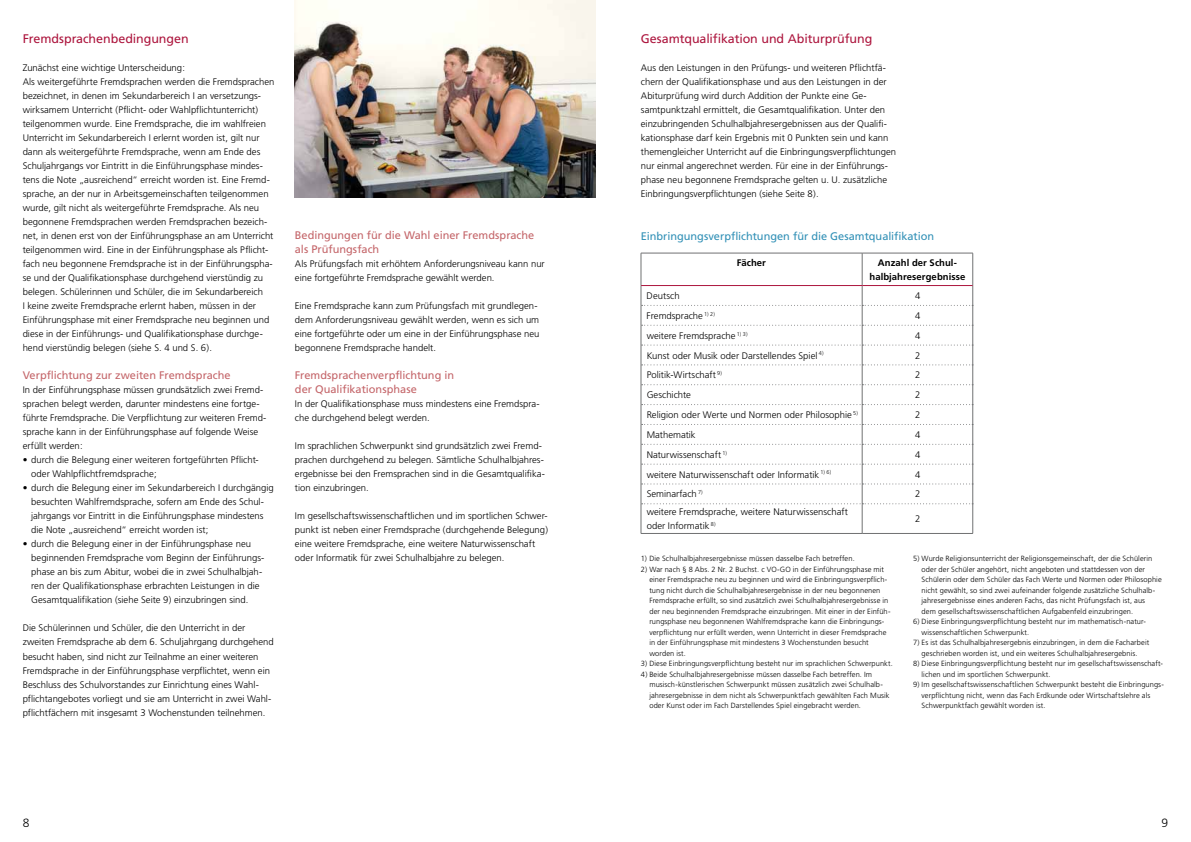
<style>
.page{position:relative;width:1191px;height:842px;background:#fff}
.page>*{position:absolute;margin:0;border:0;box-sizing:border-box;transform-origin:0 0}
.t1{font:12.5px "Frutiger";letter-spacing:-.005em;color:#ad163e}
.t2{font:300 12px "Frutiger";color:#000}
.t3{font:11px/14px "Frutiger";color:#c46569}
.t4{font:11px "Frutiger";letter-spacing:-.005em;color:#3190b6}
.t5{font:300 9.5px/14px "Frutiger";color:#000}
.t6{font:700 9.5px/14px "Frutiger";letter-spacing:.01em;color:#000;text-align:center}
.t7{font:300 7.5px/10.5px "Frutiger";letter-spacing:.01em;color:#000}
</style>
<div class="page">
<hr style="left:861px;top:253px;width:1px;height:32px;background:#707172">
<hr style="left:641px;top:253px;width:1px;height:33px;background:#707172">
<hr style="left:972px;top:253px;width:1px;height:33px;background:#707172">
<hr style="left:641px;top:533px;width:221px;height:1px;background:#707172">
<hr style="left:862px;top:533px;width:111px;height:1px;background:#707172">
<hr style="left:641px;top:285px;width:221px;height:1px;background:#ad163e">
<hr style="left:862px;top:285px;width:110px;height:1px;background:#ad163e">
<hr style="left:641px;top:253px;width:221px;height:1px;background:#707172">
<hr style="left:862px;top:253px;width:111px;height:1px;background:#707172">
<svg style="left:641px;top:286px;width:332px;height:247px"></svg>
<img style="left:295px;top:0;width:300px;height:197px">
<h1 class="t1" style="left:23px;top:32px;width:168px">Fremdsprachenbedingungen</h1>
<p class="t5" style="left:23px;top:61px;width:253px">Zunächst eine wichtige Unterscheidung:<br>Als weitergeführte Fremdsprachen werden die Fremdsprachen bezeichnet, in denen im Sekundarbereich I an versetzungs&shy;wirksamem Unterricht (Pflicht- oder Wahlpflichtunterricht) teilgenommen wurde. Eine Fremdsprache, die im wahlfreien Unterricht im Sekundarbereich I erlernt worden ist, gilt nur dann als weitergeführte Fremdsprache, wenn am Ende des Schuljahrgangs vor Eintritt in die Einführungsphase mindes&shy;tens die Note „ausreichend“ erreicht worden ist. Eine Fremd&shy;sprache, an der nur in Arbeitsgemeinschaften teilgenommen wurde, gilt nicht als weitergeführte Fremdsprache. Als neu begonnene Fremdsprachen werden Fremdsprachen bezeich&shy;net, in denen erst von der Einführungsphase an am Unterricht teilgenommen wird. Eine in der Einführungsphase als Pflicht&shy;fach neu begonnene Fremdsprache ist in der Einführungspha&shy;se und der Qualifikationsphase durchgehend vierstündig zu belegen. Schülerinnen und Schüler, die im Sekundarbereich<br>I keine zweite Fremdsprache erlernt haben, müssen in der Einführungsphase mit einer Fremdsprache neu beginnen und diese in der Einführungs- und Qualifikationsphase durchge&shy;hend vierstündig belegen (siehe S. 4 und S. 6).</p>
<p class="t3" style="left:23px;top:369px;width:209px">Verpflichtung zur zweiten Fremdsprache</p>
<p class="t5" style="left:23px;top:383px;width:245px">In der Einführungsphase müssen grundsätzlich zwei Fremd&shy;sprachen belegt werden, darunter mindestens eine fortge&shy;führte Fremdsprache. Die Verpflichtung zur weiteren Fremd&shy;sprache kann in der Einführungsphase auf folgende Weise erfüllt werden:</p>
<p class="t5" style="left:31px;top:453px;width:229px;text-indent:-9px">• durch die Belegung einer weiteren fortgeführten Pflicht&shy;oder Wahlpflichtfremdsprache;</p>
<p class="t5" style="left:31px;top:481px;width:244px;text-indent:-9px">• durch die Belegung einer im Sekundarbereich I durchgängig besuchten Wahlfremdsprache, sofern am Ende des Schul&shy;jahrgangs vor Eintritt in die Einführungsphase mindestens die Note „ausreichend“ erreicht worden ist;</p>
<p class="t5" style="left:31px;top:537px;width:235px;text-indent:-9px">• durch die Belegung einer in der Einführungsphase neu beginnenden Fremdsprache vom Beginn der Einführungs&shy;phase an bis zum Abitur, wobei die in zwei Schulhalbjah&shy;ren der Qualifikationsphase erbrachten Leistungen in die Gesamtqualifikation (siehe Seite 9) einzubringen sind.</p>
<p class="t5" style="left:23px;top:621px;width:253px">Die Schülerinnen und Schüler, die den Unterricht in der zweiten Fremdsprache ab dem 6. Schuljahrgang durchgehend besucht haben, sind nicht zur Teilnahme an einer weiteren Fremdsprache in der Einführungsphase verpflichtet, wenn ein Beschluss des Schulvorstandes zur Einrichtung eines Wahl&shy;pflichtangebotes vorliegt und sie am Unterricht in zwei Wahl&shy;pflichtfächern mit insgesamt 3 Wochenstunden teilnehmen.</p>
<p class="t3" style="left:295px;top:229px;width:241px">Bedingungen für die Wahl einer Fremdsprache als Prüfungsfach</p>
<p class="t5" style="left:295px;top:257px;width:251px">Als Prüfungsfach mit erhöhtem Anforderungsniveau kann nur eine fortgeführte Fremdsprache gewählt werden.</p>
<p class="t5" style="left:295px;top:299px;width:246px">Eine Fremdsprache kann zum Prüfungsfach mit grundlegen&shy;dem Anforderungsniveau gewählt werden, wenn es sich um eine fortgeführte oder um eine in der Einführungsphase neu begonnene Fremdsprache handelt.</p>
<p class="t3" style="left:295px;top:369px;width:161px">Fremdsprachenverpflichtung in der Qualifikationsphase</p>
<p class="t5" style="left:295px;top:397px;width:246px">In der Qualifikationsphase muss mindestens eine Fremdspra&shy;che durchgehend belegt werden.</p>
<p class="t5" style="left:295px;top:439px;width:251px">Im sprachlichen Schwerpunkt sind grundsätzlich zwei Fremd&shy;prachen durchgehend zu belegen. Sämtliche Schulhalbjahres&shy;ergebnisse bei den Fremsprachen sind in die Gesamtqualifika&shy;tion einzubringen.</p>
<p class="t5" style="left:295px;top:509px;width:255px">Im gesellschaftswissenschaftlichen und im sportlichen Schwer&shy;punkt ist neben einer Fremdsprache (durchgehende Belegung) eine weitere Fremdsprache, eine weitere Naturwissenschaft oder Informatik für zwei Schulhalbjahre zu belegen.</p>
<h1 class="t1" style="left:641px;top:32px;width:233px">Gesamtqualifikation und Abiturprüfung</h1>
<p class="t5" style="left:641px;top:61px;width:257px">Aus den Leistungen in den Prüfungs- und weiteren Pflichtfä&shy;chern der Qualifikationsphase und aus den Leistungen in der Abiturprüfung wird durch Addition der Punkte eine Ge&shy;samtpunktzahl ermittelt, die Gesamtqualifikation. Unter den einzubringenden Schulhalbjahresergebnissen aus der Qualifi&shy;kationsphase darf kein Ergebnis mit 0 Punkten sein und kann themengleicher Unterricht auf die Einbringungsverpflichtungen nur einmal angerechnet werden. Für eine in der Einführungs&shy;phase neu begonnene Fremdsprache gelten u. U. zusätzliche Einbringungsverpflichtungen (siehe Seite 8).</p>
<p class="t4" style="left:641px;top:229px;width:295px">Einbringungsverpflichtungen für die Gesamtqualifikation</p>
<p class="t6" style="left:737px;top:256px;width:31px">Fächer</p>
<p class="t6" style="left:869px;top:256px;width:97px">Anzahl der Schul&shy;halbjahresergebnisse</p>
<p class="t5" style="left:646px;top:289px;width:35px">Deutsch</p>
<p class="t5" style="left:915px;top:289px;width:7px">4</p>
<p class="t5" style="left:646px;top:309px;width:70px">Fremdsprache <sup>1)</sup> <sup>2)</sup></p>
<p class="t5" style="left:915px;top:309px;width:7px">4</p>
<p class="t5" style="left:646px;top:329px;width:103px">weitere Fremdsprache <sup>1)</sup> <sup>3)</sup></p>
<p class="t5" style="left:915px;top:329px;width:7px">4</p>
<p class="t5" style="left:646px;top:348px;width:178px">Kunst oder Musik oder Darstellendes Spiel <sup>4)</sup></p>
<p class="t5" style="left:915px;top:348px;width:7px">2</p>
<p class="t5" style="left:646px;top:368px;width:77px">Politik-Wirtschaft <sup>9)</sup></p>
<p class="t5" style="left:915px;top:368px;width:7px">2</p>
<p class="t5" style="left:646px;top:388px;width:46px">Geschichte</p>
<p class="t5" style="left:915px;top:388px;width:7px">2</p>
<p class="t5" style="left:646px;top:408px;width:213px">Religion oder Werte und Normen oder Philosophie <sup>5)</sup></p>
<p class="t5" style="left:915px;top:408px;width:7px">2</p>
<p class="t5" style="left:646px;top:428px;width:51px">Mathematik</p>
<p class="t5" style="left:915px;top:428px;width:7px">4</p>
<p class="t5" style="left:646px;top:448px;width:82px">Naturwissenschaft <sup>1)</sup></p>
<p class="t5" style="left:915px;top:448px;width:7px">4</p>
<p class="t5" style="left:646px;top:467px;width:186px">weitere Naturwissenschaft oder Informatik <sup>1)</sup> <sup>6)</sup></p>
<p class="t5" style="left:915px;top:467px;width:7px">4</p>
<p class="t5" style="left:646px;top:487px;width:58px">Seminarfach <sup>7)</sup></p>
<p class="t5" style="left:915px;top:487px;width:7px">2</p>
<p class="t5" style="left:646px;top:505px;width:203px">weitere Fremdsprache, weitere Naturwissenschaft oder Informatik <sup>8)</sup></p>
<p class="t5" style="left:915px;top:512px;width:7px">2</p>
<p class="t7" style="left:641px;top:554px;width:215px">1) Die Schulhalbjahresergebnisse müssen dasselbe Fach betreffen.</p>
<p class="t7" style="left:649px;top:564px;width:243px;text-indent:-9px">2) War nach § 8 Abs. 2 Nr. 2 Buchst. c VO-GO in der Einführungsphase mit einer Fremdsprache neu zu beginnen und wird die Einbringungsverpflich&shy;tung nicht durch die Schulhalbjahresergebnisse in der neu begonnenen Fremdsprache erfüllt, so sind zusätzlich zwei Schulhalbjahresergebnisse in der neu beginnenden Fremdsprache einzubringen. Mit einer in der Einfüh&shy;rungsphase neu begonnenen Wahlfremdsprache kann die Einbringungs&shy;verpflichtung nur erfüllt werden, wenn Unterricht in dieser Fremdsprache in der Einführungsphase mit mindestens 3 Wochenstunden besucht worden ist.</p>
<p class="t7" style="left:641px;top:659px;width:253px">3) Diese Einbringungsverpflichtung besteht nur im sprachlichen Schwerpunkt.</p>
<p class="t7" style="left:649px;top:669px;width:242px;text-indent:-9px">4) Beide Schulhalbjahresergebnisse müssen dasselbe Fach betreffen. Im musisch-künstlerischen Schwerpunkt müssen zusätzlich zwei Schulhalb&shy;jahresergebnisse in dem nicht als Schwerpunktfach gewählten Fach Musik oder Kunst oder im Fach Darstellendes Spiel eingebracht werden.</p>
<p class="t7" style="left:921px;top:554px;width:242px;text-indent:-9px">5) Wurde Religionsunterricht der Religionsgemeinschaft, der die Schülerin oder der Schüler angehört, nicht angeboten und stattdessen von der Schülerin oder dem Schüler das Fach Werte und Normen oder Philosophie nicht gewählt, so sind zwei aufeinander folgende zusätzliche Schulhalb&shy;jahresergebnisse eines anderen Fachs, das nicht Prüfungsfach ist, aus<br>dem gesellschaftswissenschaftlichen Aufgabenfeld einzubringen.</p>
<p class="t7" style="left:921px;top:617px;width:225px;text-indent:-9px">6) Diese Einbringungsverpflichtung besteht nur im mathematisch-natur&shy;wissenschaftlichen Schwerpunkt.</p>
<p class="t7" style="left:913px;top:638px;width:238px;text-align:center">7) Es ist das Schulhalbjahresergebnis einzubringen, in dem die Facharbeit geschrieben worden ist, und ein weiteres Schulhalbjahresergebnis.</p>
<p class="t7" style="left:921px;top:659px;width:242px;text-indent:-9px">8) Diese Einbringungsverpflichtung besteht nur im gesellschaftswissenschaft&shy;lichen und im sportlichen Schwerpunkt.</p>
<p class="t7" style="left:921px;top:680px;width:244px;text-indent:-9px">9) Im gesellschaftswissenschaftlichen Schwerpunkt besteht die Einbringungs&shy;verpflichtung nicht, wenn das Fach Erdkunde oder Wirtschaftslehre als<br>Schwerpunktfach gewählt worden ist.</p>
<p class="t2" style="left:23px;top:816px;width:8px">8</p>
<p class="t2" style="left:1161px;top:816px;width:8px">9</p>
</div>
